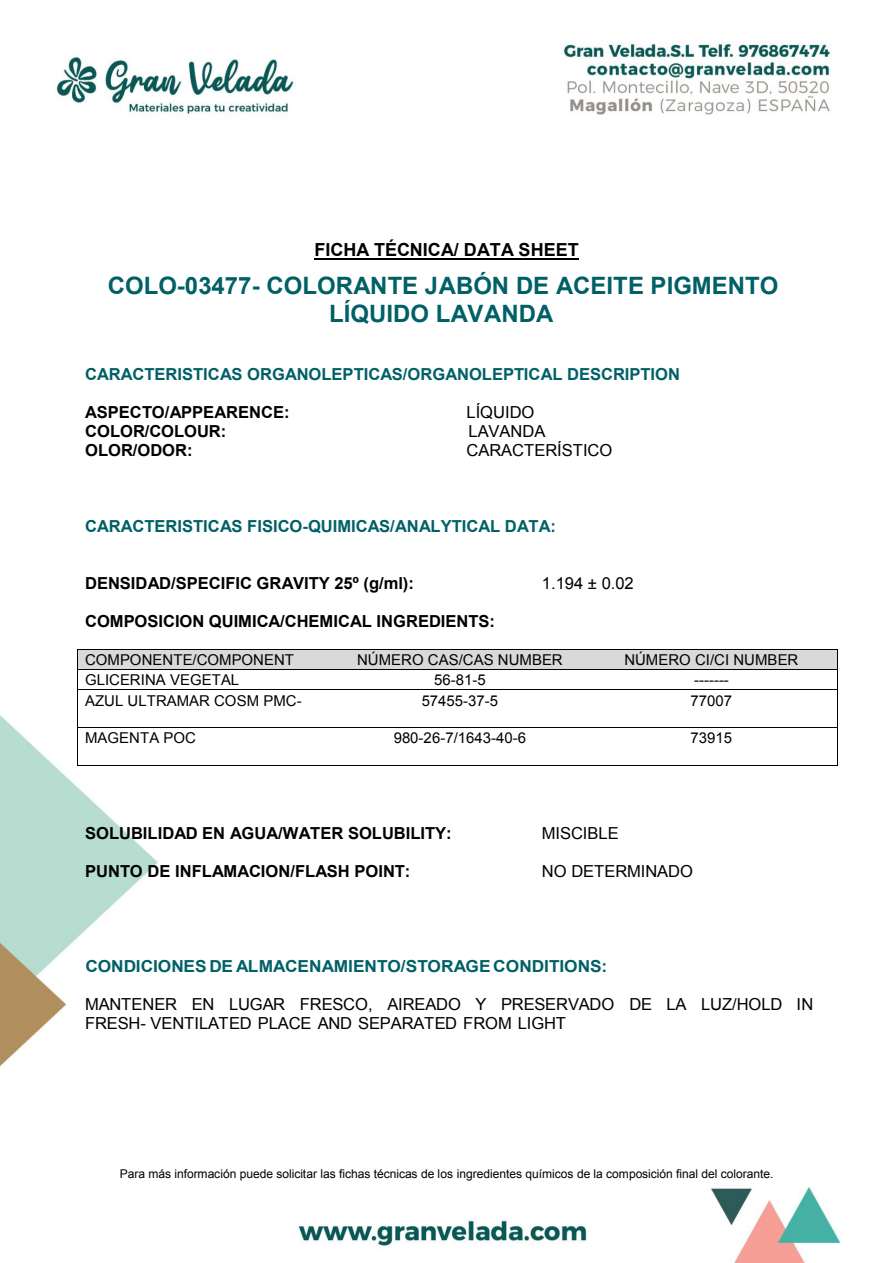
<style>
.page{position:relative;width:893px;height:1263px;background:#fff}
.page>*{position:absolute;margin:0;border:0;box-sizing:border-box;transform-origin:0 0}
.t1{font:700 24px/27.6px "Arial";color:#006066;text-align:center}
.t2{font:700 18px "Arial";color:#000}
.t3{font:700 16.5px "Arial";letter-spacing:-.005em;color:#000}
.t4{font:16.5px/18.9px "Arial";letter-spacing:-.005em;color:#000}
.t5{font:700 16.5px "Arial";color:#006066}
.t6{font:700 16.5px "Arial";color:#006066;scale:1.05 1}
.t7{font:15px "Arial";color:#000}
.t8{font:12px "Arial";letter-spacing:-.005em;color:#000}
</style>
<div class="page">
<img style="left:0;top:41px;width:842px;height:1222px">
<hr style="left:314px;top:258px;width:265px;height:2px;background:#000">
<div style="left:77px;top:650px;width:257px;height:19px;background:#d9d9d9"></div>
<div style="left:334px;top:650px;width:252px;height:19px;background:#d9d9d9"></div>
<div style="left:586px;top:650px;width:251px;height:19px;background:#d9d9d9"></div>
<hr style="left:77px;top:649px;width:258px;height:1px;background:#000">
<hr style="left:335px;top:649px;width:251px;height:1px;background:#000">
<hr style="left:587px;top:649px;width:250px;height:1px;background:#000">
<hr style="left:77px;top:669px;width:258px;height:1px;background:#000">
<hr style="left:335px;top:669px;width:251px;height:1px;background:#000">
<hr style="left:587px;top:669px;width:250px;height:1px;background:#000">
<hr style="left:77px;top:689px;width:258px;height:1px;background:#000">
<hr style="left:335px;top:689px;width:251px;height:1px;background:#000">
<hr style="left:587px;top:689px;width:250px;height:1px;background:#000">
<svg style="left:77px;top:650px;width:1px;height:39px"></svg>
<hr style="left:77px;top:690px;width:258px;height:1px;background:#000">
<hr style="left:335px;top:690px;width:251px;height:1px;background:#000">
<hr style="left:587px;top:690px;width:250px;height:1px;background:#000">
<svg style="left:837px;top:649px;width:1px;height:41px"></svg>
<hr style="left:77px;top:690px;width:1px;height:37px;background:#000">
<hr style="left:837px;top:690px;width:1px;height:37px;background:#000">
<hr style="left:77px;top:727px;width:258px;height:1px;background:#000">
<hr style="left:335px;top:727px;width:251px;height:1px;background:#000">
<hr style="left:587px;top:727px;width:250px;height:1px;background:#000">
<hr style="left:77px;top:728px;width:1px;height:37px;background:#000">
<hr style="left:77px;top:765px;width:258px;height:1px;background:#000">
<hr style="left:334px;top:765px;width:252px;height:1px;background:#000">
<hr style="left:586px;top:765px;width:251px;height:1px;background:#000">
<hr style="left:837px;top:728px;width:1px;height:37px;background:#000">
<p class="t2" style="left:314px;top:237px;width:266px">FICHA TÉCNICA/ DATA SHEET</p>
<h1 class="t1" style="left:108px;top:272px;width:672px">COLO-03477- COLORANTE JABÓN DE ACEITE PIGMENTO<br>LÍQUIDO LAVANDA</h1>
<p class="t5" style="left:85px;top:363px;width:596px">CARACTERISTICAS ORGANOLEPTICAS/ORGANOLEPTICAL DESCRIPTION</p>
<p class="t3" style="left:85px;top:401px;width:206px">ASPECTO/APPEARENCE:</p>
<p class="t4" style="left:466px;top:403px;width:69px">LÍQUIDO</p>
<p class="t3" style="left:85px;top:420px;width:143px">COLOR/COLOUR:</p>
<p class="t4" style="left:468px;top:422px;width:78px">LAVANDA</p>
<p class="t3" style="left:85px;top:439px;width:109px">OLOR/ODOR:</p>
<p class="t4" style="left:466px;top:441px;width:147px">CARACTERÍSTICO</p>
<p class="t5" style="left:85px;top:515px;width:472px">CARACTERISTICAS FISICO-QUIMICAS/ANALYTICAL DATA:</p>
<p class="t3" style="left:85px;top:572px;width:330px">DENSIDAD/SPECIFIC GRAVITY 25º (g/ml):</p>
<p class="t4" style="left:542px;top:574px;width:93px">1.194 ± 0.02</p>
<p class="t3" style="left:85px;top:610px;width:411px">COMPOSICION QUIMICA/CHEMICAL INGREDIENTS:</p>
<p class="t7" style="left:85px;top:650px;width:210px">COMPONENTE/COMPONENT</p>
<p class="t7" style="left:357px;top:650px;width:207px">NÚMERO CAS/CAS NUMBER</p>
<p class="t7" style="left:624px;top:650px;width:175px">NÚMERO CI/CI NUMBER</p>
<p class="t7" style="left:85px;top:670px;width:156px">GLICERINA VEGETAL</p>
<p class="t7" style="left:434px;top:670px;width:53px">56-81-5</p>
<p class="t7" style="left:694px;top:670px;width:36px">-------</p>
<p class="t7" style="left:85px;top:690px;width:218px">AZUL ULTRAMAR COSM PMC-</p>
<p class="t7" style="left:422px;top:690px;width:78px">57455-37-5</p>
<p class="t7" style="left:691px;top:690px;width:43px">77007</p>
<p class="t7" style="left:85px;top:728px;width:112px">MAGENTA POC</p>
<p class="t7" style="left:394px;top:728px;width:134px">980-26-7/1643-40-6</p>
<p class="t7" style="left:691px;top:728px;width:43px">73915</p>
<p class="t3" style="left:85px;top:822px;width:368px">SOLUBILIDAD EN AGUA/WATER SOLUBILITY:</p>
<p class="t4" style="left:542px;top:824px;width:78px">MISCIBLE</p>
<p class="t3" style="left:85px;top:860px;width:327px">PUNTO DE INFLAMACION/FLASH POINT:</p>
<p class="t4" style="left:542px;top:862px;width:153px">NO DETERMINADO</p>
<p class="t6" style="left:85px;top:955px;width:499px">CONDICIONES DE ALMACENAMIENTO/STORAGE CONDITIONS:</p>
<p class="t4" style="left:85px;top:995px;width:730px">MANTENER EN LUGAR FRESCO, AIREADO Y PRESERVADO DE LA LUZ/HOLD IN<br>FRESH- VENTILATED PLACE AND SEPARATED FROM LIGHT</p>
<p class="t8" style="left:120px;top:1166px;width:655px">Para más información puede solicitar las fichas técnicas de los ingredientes químicos de la composición final del colorante.</p>
</div>
